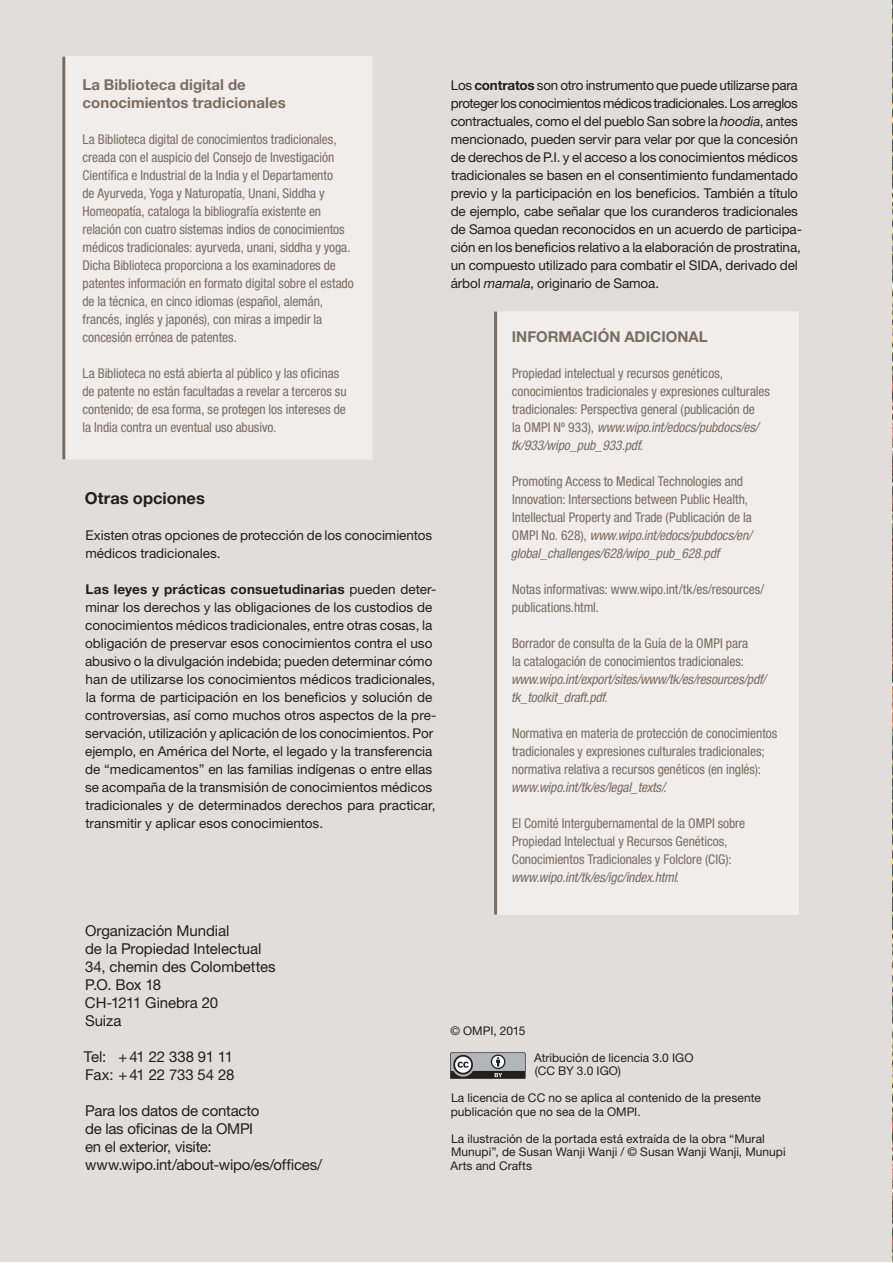
<style>
.page{position:relative;width:893px;height:1263px;background:#fff}
.page>*{position:absolute;margin:0;border:0;box-sizing:border-box;transform-origin:0 0}
.t1{font:700 16.5px "Helvetica Neue LT Std";color:#231f20}
.t2{font:15px/18px "Helvetica Neue LT Std";letter-spacing:-.01em;color:#231f20}
.t3{font:700 15px/18px "Helvetica Neue LT Std";letter-spacing:.005em;color:#7a6d62}
.t4{font:condensed 13.5px/18px "Helvetica Neue LT Std";letter-spacing:-.005em;color:#7a6d62}
.t5{font:13.5px/18px "Helvetica Neue LT Std";letter-spacing:-.005em;color:#231f20}
.t6{font:italic condensed 13.5px/18px "Helvetica Neue LT Std";letter-spacing:-.01em;color:#7a6d62}
.t7{font:12px/13.5px "Helvetica Neue LT Std";letter-spacing:.005em;color:#231f20}
.s1{font-weight:700}
.s2{font-style:italic}
.s3{font-style:normal}
</style>
<div class="page">
<div style="left:0;top:1px;width:893px;height:1261px;background:#e1ddda"></div>
<img style="left:892px;top:1px;width:1px;height:1261px">
<div style="left:497px;top:312px;width:301px;height:602px;background:#f0edeb"></div>
<hr style="left:494px;top:312px;width:3px;height:603px;background:#7a6d62">
<div style="left:65px;top:57px;width:307px;height:402px;background:#f0edeb"></div>
<div style="left:65px;top:57px;width:307px;height:402px;border:1px solid #f0edeb"></div>
<hr style="left:62px;top:57px;width:3px;height:402px;background:#7a6d62">
<svg style="left:450px;top:1052px;width:76px;height:27px;background:#868687"></svg>
<p class="t3" style="left:83px;top:77px;width:205px">La Biblioteca digital de conocimientos tradicionales</p>
<p class="t4" style="left:83px;top:132px;width:273px">La Biblioteca digital de conocimientos tradicionales, creada con el auspicio del Consejo de Investigación Científica e Industrial de la India y el Departamento<br>de Ayurveda, Yoga y Naturopatía, Unani, Siddha y Homeopatía, cataloga la bibliografía existente en relación con cuatro sistemas indios de conocimientos médicos tradicionales: ayurveda, unani, siddha y yoga.<br>Dicha Biblioteca proporciona a los examinadores de patentes información en formato digital sobre el estado de la técnica, en cinco idiomas (español, alemán, francés, inglés y japonés), con miras a impedir la concesión errónea de patentes.</p>
<p class="t4" style="left:83px;top:365px;width:266px">La Biblioteca no está abierta al público y las oficinas de patente no están facultadas a revelar a terceros su contenido; de esa forma, se protegen los intereses de la India contra un eventual uso abusivo.</p>
<p class="t1" style="left:85px;top:492px;width:121px">Otras opciones</p>
<p class="t5" style="left:85px;top:527px;width:348px">Existen otras opciones de protección de los conocimientos médicos tradicionales.</p>
<p class="t5" style="left:85px;top:581px;width:353px"><span class="s1">Las leyes y prácticas consuetudinarias</span> pueden deter&shy;minar los derechos y las obligaciones de los custodios de conocimientos médicos tradicionales, entre otras cosas, la obligación de preservar esos conocimientos contra el uso abusivo o la divulgación indebida; pueden determinar cómo han de utilizarse los conocimientos médicos tradicionales, la forma de participación en los beneficios y solución de controversias, así como muchos otros aspectos de la pre&shy;servación, utilización y aplicación de los conocimientos. Por ejemplo, en América del Norte, el legado y la transferencia de “medicamentos” en las familias indígenas o entre ellas se acompaña de la transmisión de conocimientos médicos tradicionales y de determinados derechos para practicar, transmitir y aplicar esos conocimientos.</p>
<p class="t5" style="left:451px;top:78px;width:353px">Los <span class="s1">contratos</span> son otro instrumento que puede utilizarse para proteger los conocimientos médicos tradicionales. Los arreglos contractuales, como el del pueblo San sobre la <span class="s2">hoodia</span>, antes mencionado, pueden servir para velar por que la concesión de derechos de P.I. y el acceso a los conocimientos médicos tradicionales se basen en el consentimiento fundamentado previo y la participación en los beneficios. También a título de ejemplo, cabe señalar que los curanderos tradicionales de Samoa quedan reconocidos en un acuerdo de participa&shy;ción en los beneficios relativo a la elaboración de prostratina, un compuesto utilizado para combatir el SIDA, derivado del árbol <span class="s2">mamala</span>, originario de Samoa.</p>
<p class="t3" style="left:512px;top:329px;width:197px">INFORMACIÓN ADICIONAL</p>
<p class="t4" style="left:511px;top:365px;width:260px">Propiedad intelectual y recursos genéticos, conocimientos tradicionales y expresiones culturales tradicionales: Perspectiva general (publicación de<br>la OMPI Nº 933), <span class="s2">www.wipo.int/edocs/pubdocs/es/ tk/933/wipo_pub_933.pdf</span>.</p>
<p class="t4" style="left:511px;top:473px;width:243px">Promoting Access to Medical Technologies and Innovation: Intersections between Public Health, Intellectual Property and Trade (Publicación de la OMPI No. 628), <span class="s2">www.wipo.int/edocs/pubdocs/en/ global_challenges/628/wipo_pub_628.pdf</span></p>
<p class="t4" style="left:512px;top:581px;width:254px">Notas informativas: www.wipo.int/tk/es/resources/ publications.html.</p>
<p class="t4" style="left:512px;top:635px;width:237px">Borrador de consulta de la Guía de la OMPI para la catalogación de conocimientos tradicionales:</p>
<p class="t6" style="left:511px;top:671px;width:256px">www.wipo.int/export/sites/www/tk/es/resources/pdf/ tk_toolkit_draft.pdf<span class="s3">.</span></p>
<p class="t4" style="left:511px;top:725px;width:268px">Normativa en materia de protección de conocimientos tradicionales y expresiones culturales tradicionales; normativa relativa a recursos genéticos (en inglés): <span class="s2">www.wipo.int/tk/es/legal_texts/</span>.</p>
<p class="t4" style="left:511px;top:815px;width:236px">El Comité Intergubernamental de la OMPI sobre Propiedad Intelectual y Recursos Genéticos, Conocimientos Tradicionales y Folclore (CIG): <span class="s2">www.wipo.int/tk/es/igc/index.html</span>.</p>
<p class="t2" style="left:85px;top:923px;width:192px">Organización Mundial<br>de la Propiedad Intelectual<br>34, chemin des Colombettes<br>P.O. Box 18<br>CH-1211 Ginebra 20<br>Suiza</p>
<p class="t2" style="left:84px;top:1049px;width:152px">Tel: + 41 22 338 91 11<br>Fax: + 41 22 733 54 28</p>
<p class="t2" style="left:85px;top:1103px;width:239px">Para los datos de contacto<br>de las oficinas de la OMPI<br>en el exterior, visite: www.wipo.int/about-wipo/es/offices/</p>
<p class="t7" style="left:450px;top:1025px;width:77px">© OMPI, 2015</p>
<p class="t7" style="left:534px;top:1052px;width:161px">Atribución de licencia 3.0 IGO (CC BY 3.0 IGO)</p>
<p class="t7" style="left:451px;top:1092px;width:312px">La licencia de CC no se aplica al contenido de la presente publicación que no sea de la OMPI.</p>
<p class="t7" style="left:450px;top:1133px;width:337px">La ilustración de la portada está extraída de la obra “Mural<br>Munupi”, de Susan Wanji Wanji / © Susan Wanji Wanji, Munupi<br>Arts and Crafts</p>
</div>
